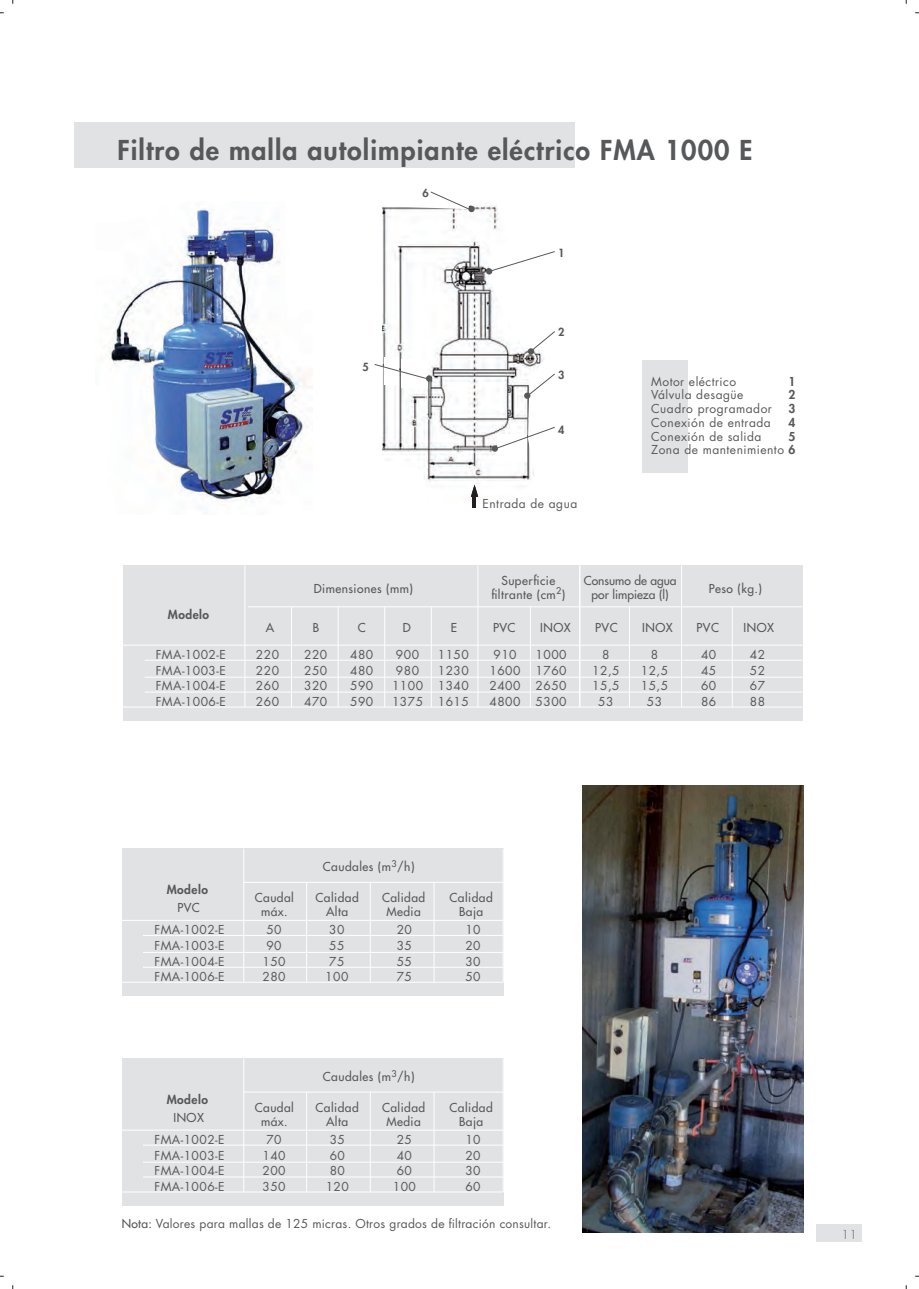
<style>
.page{position:relative;width:919px;height:1289px;background:#fff}
.page>*{position:absolute;margin:0;border:0;box-sizing:border-box;transform-origin:0 0}
.t1{font:800 26.7px "Futura Std";letter-spacing:.04em;color:#57585a}
.t2{font:12px/15.6px "Futura Std";letter-spacing:.04em;color:#57585a;text-align:justify}
.t3{font:500 12px/13.8px "Futura Std";letter-spacing:.04em;color:#57585a;text-align:center}
.t4{font:12px "Futura Std";letter-spacing:.02em;color:#57585a}
.t5{font:500 12px/13.8px "Futura Std";color:#57585a;text-align:center}
.t6{font:800 12px/13.8px "Futura Std";letter-spacing:.04em;color:#57585a;text-align:justify}
.t7{font:300 12px "Futura Std";color:#57585a}
.t8{font:800 10.95px "Futura Std";color:#57585a}
.s1{font-weight:800}
.s2{font-weight:500}
</style>
<div class="page">
<div style="left:816px;top:1223px;width:45px;height:18px;background:#e1e2e4"></div>
<img style="left:106px;top:208px;width:206px;height:295px">
<div style="left:74px;top:123px;width:501px;height:45px;background:#e1e2e4"></div>
<div style="left:642px;top:360px;width:45px;height:113px;background:#e1e2e4"></div>
<img style="left:582px;top:785px;width:221px;height:447px">
<img style="left:383px;top:205px;width:161px;height:292px">
<div style="left:401px;top:359px;width:27px;height:29px;background:#fff"></div>
<div style="left:384px;top:358px;width:15px;height:27px;background:#fff"></div>
<div style="left:497px;top:434px;width:29px;height:28px;background:#fff"></div>
<svg style="left:486px;top:251px;width:69px;height:23px"></svg>
<div style="left:524px;top:392px;width:6px;height:7px;background:#57585a;border-radius:50%"></div>
<div style="left:491px;top:445px;width:7px;height:6px;background:#57585a;border-radius:50%"></div>
<svg style="left:528px;top:331px;width:27px;height:23px"></svg>
<svg style="left:526px;top:373px;width:29px;height:23px"></svg>
<svg style="left:494px;top:426px;width:61px;height:23px"></svg>
<svg style="left:430px;top:191px;width:44px;height:21px"></svg>
<svg style="left:374px;top:364px;width:58px;height:17px"></svg>
<div style="left:123px;top:565px;width:679px;height:155px;background:#e1e2e4"></div>
<hr style="left:123px;top:645px;width:679px;height:1px;background:#fff">
<hr style="left:245px;top:565px;width:1px;height:142px;background:#fff">
<hr style="left:145px;top:660px;width:657px;height:1px;background:#fff">
<hr style="left:145px;top:677px;width:657px;height:1px;background:#fff">
<hr style="left:145px;top:691px;width:657px;height:1px;background:#fff">
<hr style="left:123px;top:706px;width:679px;height:1px;background:#fff">
<hr style="left:291px;top:607px;width:1px;height:100px;background:#fff">
<hr style="left:681px;top:565px;width:1px;height:142px;background:#fff">
<hr style="left:248px;top:606px;width:554px;height:1px;background:#fff">
<hr style="left:338px;top:607px;width:1px;height:100px;background:#fff">
<hr style="left:384px;top:607px;width:1px;height:100px;background:#fff">
<hr style="left:431px;top:607px;width:1px;height:100px;background:#fff">
<hr style="left:579px;top:565px;width:1px;height:142px;background:#fff">
<hr style="left:477px;top:565px;width:1px;height:142px;background:#fff">
<hr style="left:530px;top:607px;width:1px;height:100px;background:#fff">
<hr style="left:629px;top:607px;width:1px;height:100px;background:#fff">
<hr style="left:732px;top:607px;width:1px;height:100px;background:#fff">
<div style="left:122px;top:848px;width:381px;height:148px;background:#e1e2e4"></div>
<hr style="left:122px;top:920px;width:381px;height:1px;background:#fff">
<hr style="left:243px;top:848px;width:1px;height:134px;background:#fff">
<hr style="left:143px;top:935px;width:360px;height:1px;background:#fff">
<hr style="left:143px;top:952px;width:360px;height:1px;background:#fff">
<hr style="left:143px;top:967px;width:360px;height:1px;background:#fff">
<hr style="left:122px;top:982px;width:381px;height:1px;background:#fff">
<hr style="left:306px;top:882px;width:1px;height:100px;background:#fff">
<hr style="left:244px;top:882px;width:259px;height:1px;background:#fff">
<hr style="left:370px;top:882px;width:1px;height:100px;background:#fff">
<hr style="left:434px;top:882px;width:1px;height:100px;background:#fff">
<div style="left:122px;top:1058px;width:381px;height:147px;background:#e1e2e4"></div>
<hr style="left:122px;top:1129px;width:381px;height:1px;background:#fff">
<hr style="left:243px;top:1058px;width:1px;height:133px;background:#fff">
<hr style="left:143px;top:1144px;width:360px;height:1px;background:#fff">
<hr style="left:143px;top:1161px;width:360px;height:1px;background:#fff">
<hr style="left:143px;top:1176px;width:360px;height:1px;background:#fff">
<hr style="left:122px;top:1191px;width:381px;height:1px;background:#fff">
<hr style="left:306px;top:1092px;width:1px;height:99px;background:#fff">
<hr style="left:244px;top:1091px;width:259px;height:1px;background:#fff">
<hr style="left:370px;top:1092px;width:1px;height:99px;background:#fff">
<hr style="left:434px;top:1092px;width:1px;height:99px;background:#fff">
<svg style="left:471px;top:484px;width:7px;height:13px"></svg>
<hr style="left:472px;top:495px;width:4px;height:12px;background:#231f20">
<h1 class="t1" style="left:117px;top:137px;width:636px">Filtro de malla autolimpiante eléctrico FMA 1000 E</h1>
<p class="t8" style="left:422px;top:188px;width:8px">6</p>
<p class="t8" style="left:558px;top:247px;width:8px">1</p>
<p class="t8" style="left:362px;top:361px;width:8px">5</p>
<p class="t8" style="left:558px;top:327px;width:8px">2</p>
<p class="t8" style="left:558px;top:369px;width:8px">3</p>
<p class="t8" style="left:558px;top:425px;width:8px">4</p>
<p class="t2" style="left:482px;top:496px;width:96px">Entrada de agua</p>
<p class="t2" style="left:651px;top:375px;width:146px;line-height:13.8px;text-align:left">Motor eléctrico<br>Válvula desagüe<br>Cuadro programador<br>Conexión de entrada<br>Conexión de salida<br>Zona de mantenimiento <span class="s1">6</span></p>
<p class="t6" style="left:788px;top:375px;width:8px">1<br>2<br>3<br>4<br>5</p>
<p class="t3" style="left:314px;top:582px;width:101px">Dimensiones (mm)</p>
<p class="t6" style="left:168px;top:608px;width:43px">Modelo</p>
<p class="t2" style="left:156px;top:647px;width:72px">FMA-1002-E FMA-1003-E FMA-1004-E FMA-1006-E</p>
<p class="t2" style="left:256px;top:647px;width:25px">220<br>220<br>260<br>260</p>
<p class="t3" style="left:266px;top:621px;width:10px">A</p>
<p class="t3" style="left:312px;top:621px;width:8px">B</p>
<p class="t3" style="left:357px;top:621px;width:9px">C</p>
<p class="t3" style="left:402px;top:621px;width:9px">D</p>
<p class="t3" style="left:451px;top:621px;width:8px">E</p>
<p class="t2" style="left:304px;top:647px;width:25px">220<br>250<br>320<br>470</p>
<p class="t2" style="left:350px;top:647px;width:25px">480<br>480<br>590<br>590</p>
<p class="t2" style="left:392px;top:647px;width:33px;text-align:center">900<br>980<br>1100<br>1375</p>
<p class="t2" style="left:438px;top:647px;width:33px">1150<br>1230<br>1340<br>1615</p>
<p class="t3" style="left:491px;top:574px;width:75px">Superficie filtrante (cm<sup>2</sup>)</p>
<p class="t5" style="left:583px;top:574px;width:94px">Consumo de agua por limpieza (l)</p>
<p class="t3" style="left:708px;top:582px;width:55px">Peso (kg.)</p>
<p class="t3" style="left:493px;top:621px;width:24px">PVC</p>
<p class="t3" style="left:540px;top:621px;width:32px">INOX</p>
<p class="t3" style="left:595px;top:621px;width:24px">PVC</p>
<p class="t3" style="left:642px;top:621px;width:32px">INOX</p>
<p class="t3" style="left:696px;top:621px;width:24px">PVC</p>
<p class="t3" style="left:743px;top:621px;width:32px">INOX</p>
<p class="t2" style="left:489px;top:647px;width:33px;text-align:center">910<br>1600<br>2400<br>4800</p>
<p class="t2" style="left:535px;top:647px;width:33px">1000<br>1760<br>2650<br>5300</p>
<p class="t2" style="left:592px;top:647px;width:29px;text-align:center">8<br>12,5<br>15,5<br>53</p>
<p class="t2" style="left:640px;top:647px;width:29px;text-align:center">8<br>12,5<br>15,5<br>53</p>
<p class="t2" style="left:701px;top:647px;width:17px">40<br>45<br>60<br>86</p>
<p class="t2" style="left:749px;top:647px;width:17px">42<br>52<br>67<br>88</p>
<p class="t3" style="left:323px;top:860px;width:93px">Caudales (m<sup>3</sup>/h)</p>
<p class="t6" style="left:167px;top:883px;width:43px">Modelo</p>
<p class="t2" style="left:154px;top:923px;width:72px">FMA-1002-E FMA-1003-E FMA-1004-E FMA-1006-E</p>
<p class="t2" style="left:262px;top:923px;width:25px;text-align:center">50<br>90<br>150<br>280</p>
<p class="t3" style="left:255px;top:891px;width:41px">Caudal máx.</p>
<p class="t3" style="left:315px;top:891px;width:45px">Calidad<br>Alta</p>
<p class="t3" style="left:382px;top:891px;width:45px">Calidad<br>Media</p>
<p class="t3" style="left:449px;top:891px;width:45px">Calidad<br>Baja</p>
<p class="t3" style="left:177px;top:901px;width:24px">PVC</p>
<p class="t2" style="left:325px;top:923px;width:25px;text-align:center">30<br>55<br>75<br>100</p>
<p class="t2" style="left:397px;top:923px;width:17px">20<br>35<br>55<br>75</p>
<p class="t2" style="left:465px;top:923px;width:17px">10<br>20<br>30<br>50</p>
<p class="t3" style="left:323px;top:1070px;width:93px">Caudales (m<sup>3</sup>/h)</p>
<p class="t6" style="left:167px;top:1093px;width:43px">Modelo</p>
<p class="t2" style="left:154px;top:1132px;width:72px">FMA-1002-E FMA-1003-E FMA-1004-E FMA-1006-E</p>
<p class="t2" style="left:262px;top:1132px;width:25px;text-align:center">70<br>140<br>200<br>350</p>
<p class="t3" style="left:255px;top:1101px;width:41px">Caudal máx.</p>
<p class="t3" style="left:315px;top:1101px;width:45px">Calidad<br>Alta</p>
<p class="t3" style="left:382px;top:1101px;width:45px">Calidad<br>Media</p>
<p class="t3" style="left:449px;top:1101px;width:45px">Calidad<br>Baja</p>
<p class="t3" style="left:173px;top:1111px;width:32px">INOX</p>
<p class="t2" style="left:326px;top:1132px;width:25px;text-align:center">35<br>60<br>80<br>120</p>
<p class="t2" style="left:393px;top:1132px;width:25px;text-align:center">25<br>40<br>60<br>100</p>
<p class="t2" style="left:465px;top:1132px;width:17px">10<br>20<br>30<br>60</p>
<p class="t4" style="left:122px;top:1217px;width:430px"><span class="s2">Nota:</span> Valores para mallas de 125 micras. Otros grados de filtración consultar.</p>
<p class="t7" style="left:841px;top:1227px;width:17px">11</p>
</div>
